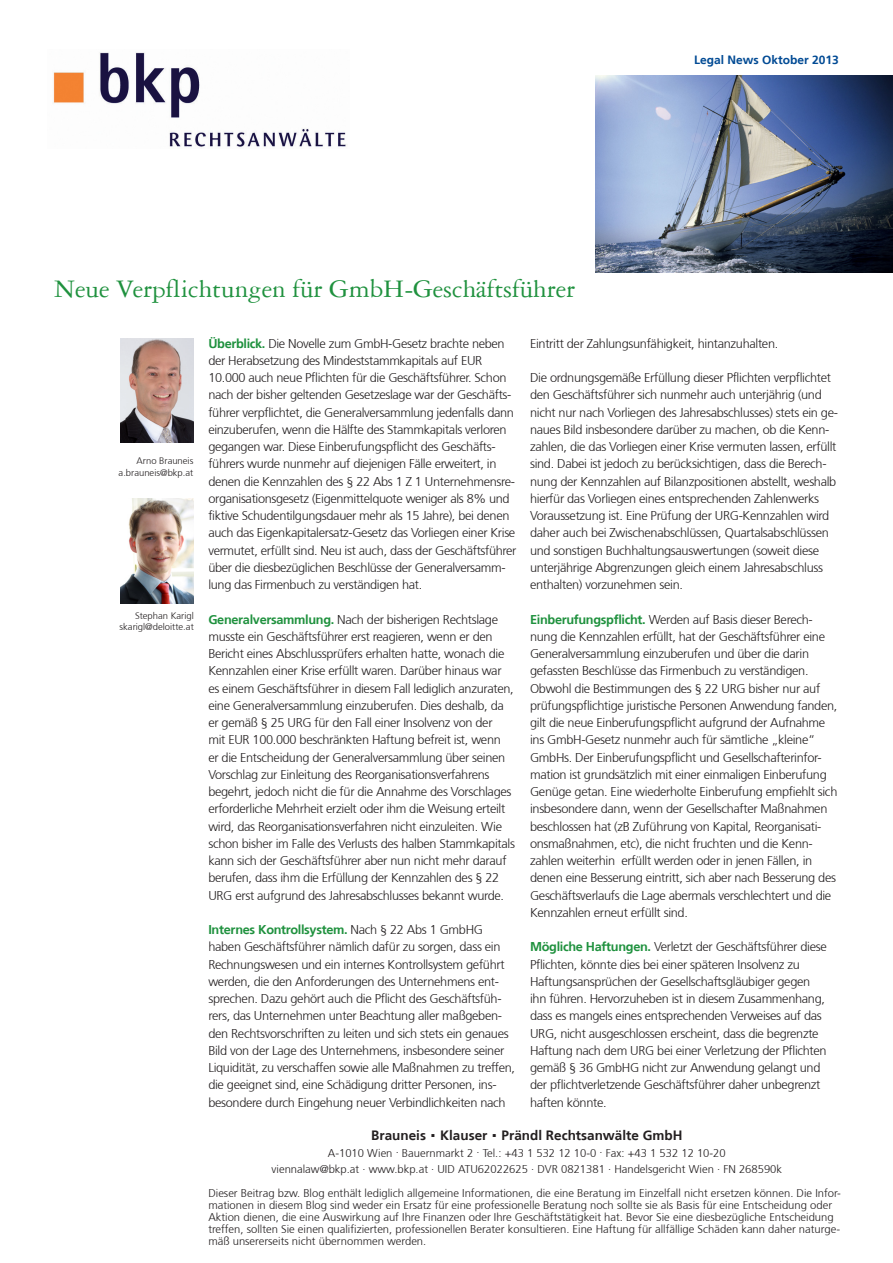
<style>
.page{position:relative;width:893px;height:1263px;background:#fff}
.page>*{position:absolute;margin:0;border:0;box-sizing:border-box;transform-origin:0 0}
.t1{font:27px "Garamond Three";color:#1f913e}
.Bildunterschr_Autore{font:700 13.5px "Frutiger 65";color:#231f20}
.Copytext{font:300 12.75px/17.2px "Frutiger 45";letter-spacing:-.025em;color:#231f20}
.t2{font:700 12px "Frutiger 65";color:#014a94}
.Bildunterschr_Autore-2{font:300 11.25px/12px "Frutiger 45";color:#231f20}
.Bildunterschr_Autore-3{font:300 9.45px/11.4px "Frutiger 45";color:#231f20;text-align:right}
.s1{font-family:"Frutiger 65";font-weight:700;color:#1f913e}
</style>
<div class="page">
<img style="left:53px;top:52px;width:294px;height:95px">
<img style="left:121px;top:339px;width:73px;height:104px">
<img style="left:595px;top:75px;width:298px;height:197px">
<img style="left:121px;top:499px;width:73px;height:104px">
<p class="t2" style="left:694px;top:52px;width:146px">Legal News Oktober 2013</p>
<p class="t1" style="left:54px;top:274px;width:523px">Neue Verpflichtungen für GmbH-Geschäftsführer</p>
<p class="Copytext" style="left:208px;top:335px;width:310px"><span class="s1">Überblick.</span> Die Novelle zum GmbH-Gesetz brachte neben der Herabsetzung des Mindeststammkapitals auf EUR 10.000 auch neue Pflichten für die Geschäftsführer. Schon nach der bisher geltenden Gesetzeslage war der Geschäfts&shy;führer verpflichtet, die Generalversammlung jedenfalls dann einzuberufen, wenn die Hälfte des Stammkapitals verloren gegangen war. Diese Einberufungspflicht des Geschäfts&shy;führers wurde nunmehr auf diejenigen Fälle erweitert, in denen die Kennzahlen des § 22 Abs 1 Z 1 Unternehmensre&shy;organisationsgesetz (Eigenmittelquote weniger als 8% und fiktive Schudentilgungsdauer mehr als 15 Jahre), bei denen auch das Eigenkapitalersatz-Gesetz das Vorliegen einer Krise vermutet, erfüllt sind. Neu ist auch, dass der Geschäftsführer über die diesbezüglichen Beschlüsse der Generalversamm&shy;lung das Firmenbuch zu verständigen hat.</p>
<p class="Copytext" style="left:208px;top:611px;width:308px"><span class="s1">Generalversammlung.</span> Nach der bisherigen Rechtslage musste ein Geschäftsführer erst reagieren, wenn er den Bericht eines Abschlussprüfers erhalten hatte, wonach die Kennzahlen einer Krise erfüllt waren. Darüber hinaus war es einem Geschäftsführer in diesem Fall lediglich anzuraten, eine Generalversammlung einzuberufen. Dies deshalb, da er gemäß § 25 URG für den Fall einer Insolvenz von der<br>mit EUR 100.000 beschränkten Haftung befreit ist, wenn<br>er die Entscheidung der Generalversammlung über seinen Vorschlag zur Einleitung des Reorganisationsverfahrens begehrt, jedoch nicht die für die Annahme des Vorschlages erforderliche Mehrheit erzielt oder ihm die Weisung erteilt wird, das Reorganisationsverfahren nicht einzuleiten. Wie schon bisher im Falle des Verlusts des halben Stammkapitals kann sich der Geschäftsführer aber nun nicht mehr darauf berufen, dass ihm die Erfüllung der Kennzahlen des § 22<br>URG erst aufgrund des Jahresabschlusses bekannt wurde.</p>
<p class="Copytext" style="left:208px;top:921px;width:308px"><span class="s1">Internes Kontrollsystem.</span> Nach § 22 Abs 1 GmbHG haben Geschäftsführer nämlich dafür zu sorgen, dass ein Rechnungswesen und ein internes Kontrollsystem geführt werden, die den Anforderungen des Unternehmens ent&shy;sprechen. Dazu gehört auch die Pflicht des Geschäftsfüh&shy;rers, das Unternehmen unter Beachtung aller maßgeben&shy;den Rechtsvorschriften zu leiten und sich stets ein genaues Bild von der Lage des Unternehmens, insbesondere seiner Liquidität, zu verschaffen sowie alle Maßnahmen zu treffen, die geeignet sind, eine Schädigung dritter Personen, ins&shy;besondere durch Eingehung neuer Verbindlichkeiten nach</p>
<p class="Copytext" style="left:530px;top:335px;width:250px">Eintritt der Zahlungsunfähigkeit, hintanzuhalten.</p>
<p class="Copytext" style="left:530px;top:369px;width:309px">Die ordnungsgemäße Erfüllung dieser Pflichten verpflichtet den Geschäftsführer sich nunmehr auch unterjährig (und nicht nur nach Vorliegen des Jahresabschlusses) stets ein ge&shy;naues Bild insbesondere darüber zu machen, ob die Kenn&shy;zahlen, die das Vorliegen einer Krise vermuten lassen, erfüllt sind. Dabei ist jedoch zu berücksichtigen, dass die Berech&shy;nung der Kennzahlen auf Bilanzpositionen abstellt, weshalb hierfür das Vorliegen eines entsprechenden Zahlenwerks Voraussetzung ist. Eine Prüfung der URG-Kennzahlen wird daher auch bei Zwischenabschlüssen, Quartalsabschlüssen und sonstigen Buchhaltungsauswertungen (soweit diese unterjährige Abgrenzungen gleich einem Jahresabschluss enthalten) vorzunehmen sein.</p>
<p class="Copytext" style="left:530px;top:611px;width:309px"><span class="s1">Einberufungspflicht.</span> Werden auf Basis dieser Berech&shy;nung die Kennzahlen erfüllt, hat der Geschäftsführer eine Generalversammlung einzuberufen und über die darin gefassten Beschlüsse das Firmenbuch zu verständigen.<br>Obwohl die Bestimmungen des § 22 URG bisher nur auf prüfungspflichtige juristische Personen Anwendung fanden, gilt die neue Einberufungspflicht aufgrund der Aufnahme ins GmbH-Gesetz nunmehr auch für sämtliche „kleine“ GmbHs. Der Einberufungspflicht und Gesellschafterinfor&shy;mation ist grundsätzlich mit einer einmaligen Einberufung Genüge getan. Eine wiederholte Einberufung empfiehlt sich insbesondere dann, wenn der Gesellschafter Maßnahmen beschlossen hat (zB Zuführung von Kapital, Reorganisati&shy;onsmaßnahmen, etc), die nicht fruchten und die Kenn&shy;zahlen weiterhin erfüllt werden oder in jenen Fällen, in denen eine Besserung eintritt, sich aber nach Besserung des Geschäftsverlaufs die Lage abermals verschlechtert und die Kennzahlen erneut erfüllt sind.</p>
<p class="Copytext" style="left:530px;top:939px;width:298px"><span class="s1">Mögliche Haftungen.</span> Verletzt der Geschäftsführer diese Pflichten, könnte dies bei einer späteren Insolvenz zu Haftungsansprüchen der Gesellschaftsgläubiger gegen ihn führen. Hervorzuheben ist in diesem Zusammenhang, dass es mangels eines entsprechenden Verweises auf das URG, nicht ausgeschlossen erscheint, dass die begrenzte Haftung nach dem URG bei einer Verletzung der Pflichten gemäß § 36 GmbHG nicht zur Anwendung gelangt und der pflichtverletzende Geschäftsführer daher unbegrenzt haften könnte.</p>
<p class="Bildunterschr_Autore" style="left:371px;top:1128px;width:313px">Brauneis <sup>.</sup> Klauser <sup>.</sup> Prändl Rechtsanwälte GmbH</p>
<p class="Bildunterschr_Autore-2" style="left:328px;top:1147px;width:399px">A-1010 Wien . Bauernmarkt 2 . Tel.: +43 1 532 12 10-0 . Fax: +43 1 532 12 10-20</p>
<p class="Bildunterschr_Autore-2" style="left:272px;top:1164px;width:512px">viennalaw@bkp.at . www.bkp.at . UID ATU62022625 . DVR 0821381 . Handelsgericht Wien . FN 268590k</p>
<p class="Bildunterschr_Autore-2" style="left:208px;top:1188px;width:634px">Dieser Beitrag bzw. Blog enthält lediglich allgemeine Informationen, die eine Beratung im Einzelfall nicht ersetzen können. Die Infor&shy;mationen in diesem Blog sind weder ein Ersatz für eine professionelle Beratung noch sollte sie als Basis für eine Entscheidung oder Aktion dienen, die eine Auswirkung auf Ihre Finanzen oder Ihre Geschäftstätigkeit hat. Bevor Sie eine diesbezügliche Entscheidung treffen, sollten Sie einen qualifizierten, professionellen Berater konsultieren. Eine Haftung für allfällige Schäden kann daher naturge&shy;mäß unsererseits nicht übernommen werden.</p>
<p class="Bildunterschr_Autore-3" style="left:119px;top:455px;width:76px">Arno Brauneis a.brauneis@bkp.at</p>
<p class="Bildunterschr_Autore-3" style="left:120px;top:610px;width:76px">Stephan Karigl skarigl@deloitte.at</p>
</div>
